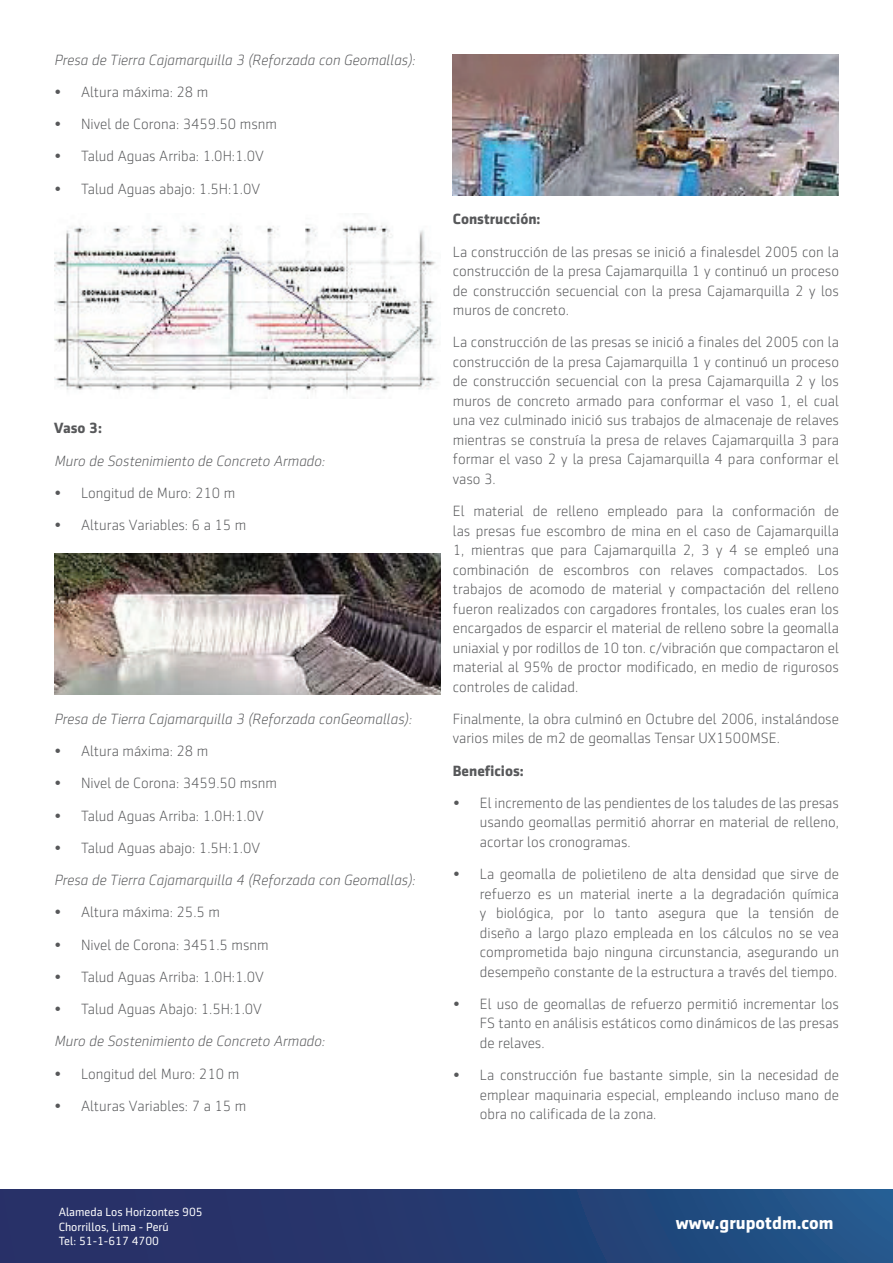
<style>
.page{position:relative;width:893px;height:1263px;background:#fff}
.page>*{position:absolute;margin:0;border:0;box-sizing:border-box;transform-origin:0 0}
.t1{font:700 18px "Sentico Sans DT";color:#fff}
.t2{font:300 15px/19.5px "Sentico Sans DT";color:#57585a;text-align:justify}
.t3{font:italic 300 15px "Sentico Sans DT";color:#57585a}
.t4{font:700 15px "Sentico Sans DT";color:#57585a}
.t5{font:12px/14.4px "Sentico Sans DT";color:#fff}
</style>
<div class="page">
<div style="left:0;top:1189px;width:893px;height:74px;background:linear-gradient(to right,#292960,#205387)"></div>
<img style="left:54px;top:224px;width:385px;height:175px">
<img style="left:54px;top:553px;width:386px;height:142px">
<img style="left:453px;top:54px;width:386px;height:142px">
<p class="t3" style="left:54px;top:52px;width:363px">Presa de Tierra Cajamarquilla 3 (Reforzada con Geomallas):</p>
<p class="t2" style="left:54px;top:82px;width:156px">• Altura máxima: 28 m</p>
<p class="t2" style="left:54px;top:114px;width:225px">• Nivel de Corona: 3459.50 msnm</p>
<p class="t2" style="left:54px;top:147px;width:211px">• Talud Aguas Arriba: 1.0H:1.0V</p>
<p class="t2" style="left:54px;top:179px;width:207px">• Talud Aguas abajo: 1.5H:1.0V</p>
<p class="t4" style="left:54px;top:420px;width:50px">Vaso 3:</p>
<p class="t3" style="left:54px;top:453px;width:272px">Muro de Sostenimiento de Concreto Armado:</p>
<p class="t2" style="left:54px;top:483px;width:183px">• Longitud de Muro: 210 m</p>
<p class="t2" style="left:54px;top:515px;width:194px">• Alturas Variables: 6 a 15 m</p>
<p class="t3" style="left:54px;top:711px;width:359px">Presa de Tierra Cajamarquilla 3 (Reforzada conGeomallas):</p>
<p class="t2" style="left:54px;top:741px;width:156px">• Altura máxima: 28 m</p>
<p class="t2" style="left:54px;top:774px;width:225px">• Nivel de Corona: 3459.50 msnm</p>
<p class="t2" style="left:54px;top:806px;width:211px">• Talud Aguas Arriba: 1.0H:1.0V</p>
<p class="t2" style="left:54px;top:838px;width:207px">• Talud Aguas abajo: 1.5H:1.0V</p>
<p class="t3" style="left:54px;top:872px;width:363px">Presa de Tierra Cajamarquilla 4 (Reforzada con Geomallas):</p>
<p class="t2" style="left:54px;top:903px;width:168px">• Altura máxima: 25.5 m</p>
<p class="t2" style="left:54px;top:935px;width:216px">• Nivel de Corona: 3451.5 msnm</p>
<p class="t2" style="left:54px;top:967px;width:211px">• Talud Aguas Arriba: 1.0H:1.0V</p>
<p class="t2" style="left:54px;top:999px;width:209px">• Talud Aguas Abajo: 1.5H:1.0V</p>
<p class="t3" style="left:54px;top:1033px;width:272px">Muro de Sostenimiento de Concreto Armado:</p>
<p class="t2" style="left:54px;top:1064px;width:187px">• Longitud del Muro: 210 m</p>
<p class="t2" style="left:54px;top:1096px;width:194px">• Alturas Variables: 7 a 15 m</p>
<p class="t4" style="left:453px;top:210px;width:89px">Construcción:</p>
<p class="t2" style="left:453px;top:242px;width:388px">La construcción de las presas se inició a finalesdel 2005 con la construcción de la presa Cajamarquilla 1 y continuó un proceso de construcción secuencial con la presa Cajamarquilla 2 y los muros de concreto.</p>
<p class="t2" style="left:453px;top:333px;width:388px">La construcción de las presas se inició a finales del 2005 con la construcción de la presa Cajamarquilla 1 y continuó un proceso de construcción secuencial con la presa Cajamarquilla 2 y los muros de concreto armado para conformar el vaso 1, el cual una vez culminado inició sus trabajos de almacenaje de relaves mientras se construía la presa de relaves Cajamarquilla 3 para formar el vaso 2 y la presa Cajamarquilla 4 para conformar el vaso 3.</p>
<p class="t2" style="left:453px;top:501px;width:388px">El material de relleno empleado para la conformación de las presas fue escombro de mina en el caso de Cajamarquilla 1, mientras que para Cajamarquilla 2, 3 y 4 se empleó una combinación de escombros con relaves compactados. Los trabajos de acomodo de material y compactación del relleno fueron realizados con cargadores frontales, los cuales eran los encargados de esparcir el material de relleno sobre la geomalla uniaxial y por rodillos de 10 ton. c/vibración que compactaron el material al 95% de proctor modificado, en medio de rigurosos controles de calidad.</p>
<p class="t2" style="left:453px;top:709px;width:388px">Finalmente, la obra culminó en Octubre del 2006, instalándose varios miles de m2 de geomallas Tensar UX1500MSE.</p>
<p class="t4" style="left:453px;top:762px;width:72px">Beneficios:</p>
<p class="t2" style="left:480px;top:793px;width:361px;text-indent:-27px">• El incremento de las pendientes de los taludes de las presas usando geomallas permitió ahorrar en material de relleno, acortar los cronogramas.</p>
<p class="t2" style="left:480px;top:864px;width:361px;text-indent:-27px">• La geomalla de polietileno de alta densidad que sirve de refuerzo es un material inerte a la degradación química y biológica, por lo tanto asegura que la tensión de diseño a largo plazo empleada en los cálculos no se vea comprometida bajo ninguna circunstancia, asegurando un desempeño constante de la estructura a través del tiempo.</p>
<p class="t2" style="left:480px;top:994px;width:361px;text-indent:-27px">• El uso de geomallas de refuerzo permitió incrementar los FS tanto en análisis estáticos como dinámicos de las presas de relaves.</p>
<p class="t2" style="left:480px;top:1065px;width:361px;text-indent:-27px">• La construcción fue bastante simple, sin la necesidad de emplear maquinaria especial, empleando incluso mano de obra no calificada de la zona.</p>
<p class="t5" style="left:59px;top:1205px;width:146px">Alameda Los Horizontes 905<br>Chorrillos, Lima - Perú<br>Tel: 51-1-617 4700</p>
<p class="t1" style="left:676px;top:1212px;width:159px">www.grupotdm.com</p>
</div>
